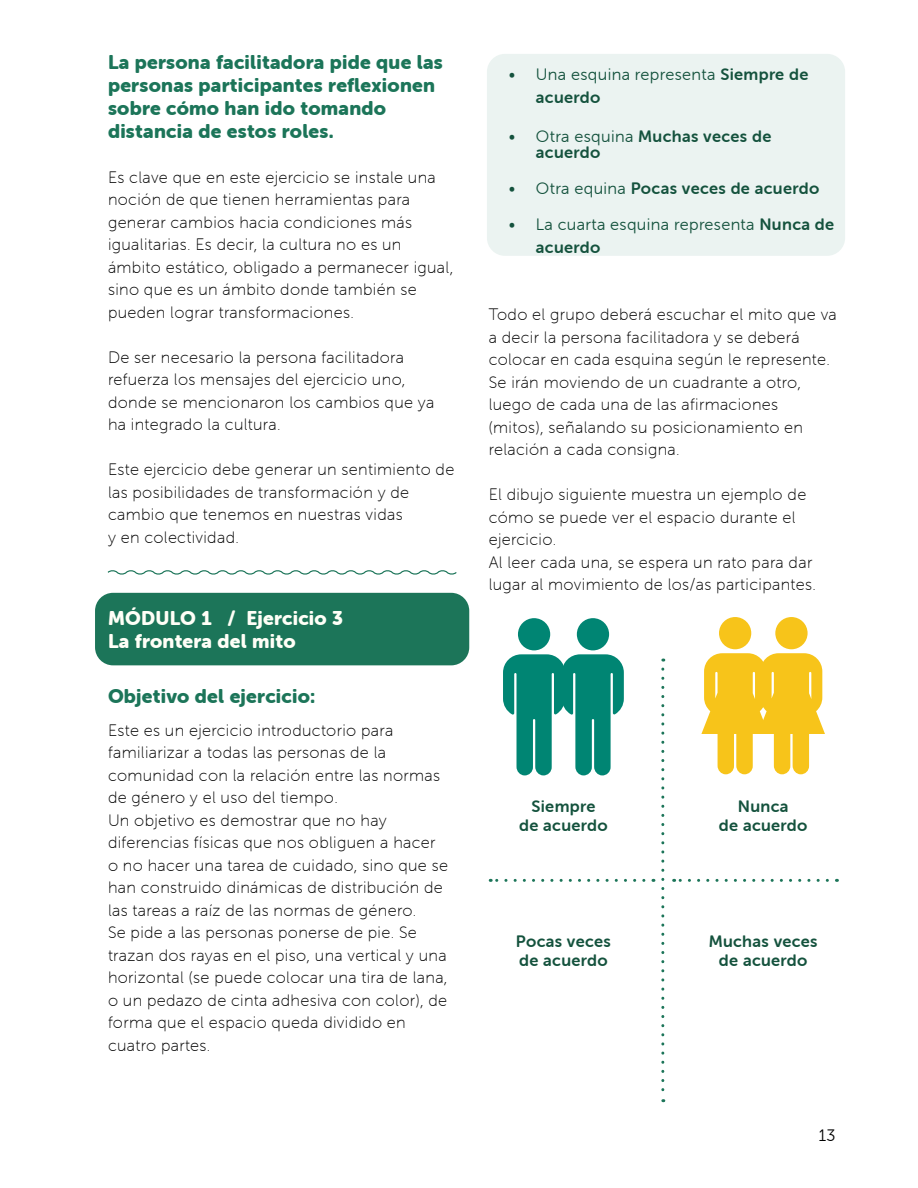
<style>
.page{position:relative;width:918px;height:1188px;background:#fff}
.page>*{position:absolute;margin:0;border:0;box-sizing:border-box;transform-origin:0 0}
.t1{font:19.5px/23.1px "Museo Sans Rounded 900";letter-spacing:.015em;color:#1c7559}
.t2{font:19.5px "Museo Sans Rounded 900";letter-spacing:.015em;color:#fffff7}
.t3{font:16.5px/22.5px "Museo Sans Rounded 100";letter-spacing:.02em;color:#000}
.t4{font:16.5px/16.5px "Museo Sans Rounded 700";letter-spacing:.02em;color:#14523d}
.t5{font:16.5px/22.5px "Museo Sans Rounded 300";letter-spacing:.02em;color:#14523d}
.t6{font:16.5px "Museo Sans Rounded 300";color:#000}
.s1{font-family:"Museo Sans Rounded 700"}
.s2{font-family:"Museo Sans Rounded 300"}
</style>
<div class="page">
<div style="left:487px;top:54px;width:358px;height:202px;background:#ebf3f1;border-radius:18px"></div>
<div style="left:95px;top:593px;width:374px;height:72px;background:#1c7559;border-radius:18px"></div>
<svg style="left:107px;top:570px;width:350px;height:5px"></svg>
<div style="left:518px;top:618px;width:32px;height:32px;background:#008573;border-radius:50%"></div>
<svg style="left:503px;top:654px;width:121px;height:122px"></svg>
<div style="left:577px;top:618px;width:32px;height:32px;background:#008573;border-radius:50%"></div>
<div style="left:719px;top:617px;width:32px;height:32px;background:#f7c41a;border-radius:50%"></div>
<div style="left:775px;top:617px;width:33px;height:32px;background:#f7c41a;border-radius:50%"></div>
<svg style="left:701px;top:653px;width:124px;height:121px"></svg>
<svg style="left:661px;top:669px;width:3px;height:433px"></svg>
<svg style="left:490px;top:879px;width:154px;height:3px"></svg>
<svg style="left:674px;top:879px;width:153px;height:3px"></svg>
<p class="t1" style="left:108px;top:50px;width:336px">La persona facilitadora pide que las personas participantes reflexionen sobre cómo han ido tomando distancia de estos roles.</p>
<p class="t3" style="left:108px;top:166px;width:329px">Es clave que en este ejercicio se instale una</p>
<p class="t3" style="left:108px;top:189px;width:306px">noción de que tienen herramientas para generar cambios hacia condiciones más</p>
<p class="t3" style="left:108px;top:234px;width:347px">igualitarias. Es decir, la cultura no es un ámbito estático, obligado a permanecer igual,</p>
<p class="t3" style="left:108px;top:279px;width:310px">sino que es un ámbito donde también se pueden lograr transformaciones.</p>
<p class="t3" style="left:108px;top:346px;width:328px">De ser necesario la persona facilitadora refuerza los mensajes del ejercicio uno, donde se mencionaron los cambios que ya ha integrado la cultura.</p>
<p class="t3" style="left:108px;top:459px;width:348px">Este ejercicio debe generar un sentimiento de las posibilidades de transformación y de</p>
<p class="t3" style="left:108px;top:504px;width:296px">cambio que tenemos en nuestras vidas</p>
<p class="t3" style="left:108px;top:526px;width:132px">y en colectividad.</p>
<p class="t2" style="left:108px;top:607px;width:237px">MÓDULO 1 / Ejercicio 3</p>
<p class="t2" style="left:108px;top:630px;width:189px">La frontera del mito</p>
<p class="t1" style="left:108px;top:685px;width:209px">Objetivo del ejercicio:</p>
<p class="t3" style="left:108px;top:719px;width:334px">Este es un ejercicio introductorio para familiarizar a todas las personas de la comunidad con la relación entre las normas de género y el uso del tiempo.</p>
<p class="t3" style="left:108px;top:809px;width:341px">Un objetivo es demostrar que no hay diferencias físicas que nos obliguen a hacer o no hacer una tarea de cuidado, sino que se han construido dinámicas de distribución de las tareas a raíz de las normas de género.</p>
<p class="t3" style="left:108px;top:922px;width:340px">Se pide a las personas ponerse de pie. Se trazan dos rayas en el piso, una vertical y una</p>
<p class="t3" style="left:108px;top:967px;width:341px">horizontal (se puede colocar una tira de lana, o un pedazo de cinta adhesiva con color), de</p>
<p class="t3" style="left:108px;top:1012px;width:299px">forma que el espacio queda dividido en cuatro partes.</p>
<p class="t5" style="left:536px;top:63px;width:274px;text-indent:-27px">• Una esquina representa <span class="s1">Siempre de acuerdo</span></p>
<p class="t4" style="left:536px;top:128px;width:237px;text-indent:-27px"><span class="s2">• Otra esquina</span> Muchas veces de acuerdo</p>
<p class="t4" style="left:509px;top:180px;width:312px"><span class="s2">• Otra equina</span> Pocas veces de acuerdo</p>
<p class="t5" style="left:536px;top:213px;width:300px;text-indent:-27px">• La cuarta esquina representa <span class="s1">Nunca de acuerdo</span></p>
<p class="t3" style="left:489px;top:303px;width:350px">Todo el grupo deberá escuchar el mito que va a decir la persona facilitadora y se deberá</p>
<p class="t3" style="left:489px;top:348px;width:343px">colocar en cada esquina según le represente.</p>
<p class="t3" style="left:489px;top:371px;width:316px">Se irán moviendo de un cuadrante a otro, luego de cada una de las afirmaciones (mitos), señalando su posicionamiento en relación a cada consigna.</p>
<p class="t3" style="left:489px;top:483px;width:319px">El dibujo siguiente muestra un ejemplo de cómo se puede ver el espacio durante el ejercicio.</p>
<p class="t3" style="left:489px;top:551px;width:329px">Al leer cada una, se espera un rato para dar lugar al movimiento de los/as participantes.</p>
<p class="t4" style="left:531px;top:798px;width:65px">Siempre</p>
<p class="t4" style="left:519px;top:817px;width:90px">de acuerdo</p>
<p class="t4" style="left:516px;top:933px;width:97px">Pocas veces</p>
<p class="t4" style="left:519px;top:953px;width:90px">de acuerdo</p>
<p class="t4" style="left:738px;top:798px;width:52px">Nunca</p>
<p class="t4" style="left:719px;top:817px;width:90px">de acuerdo</p>
<p class="t4" style="left:709px;top:933px;width:110px">Muchas veces</p>
<p class="t4" style="left:719px;top:953px;width:90px">de acuerdo</p>
<p class="t6" style="left:819px;top:1127px;width:18px">13</p>
</div>
